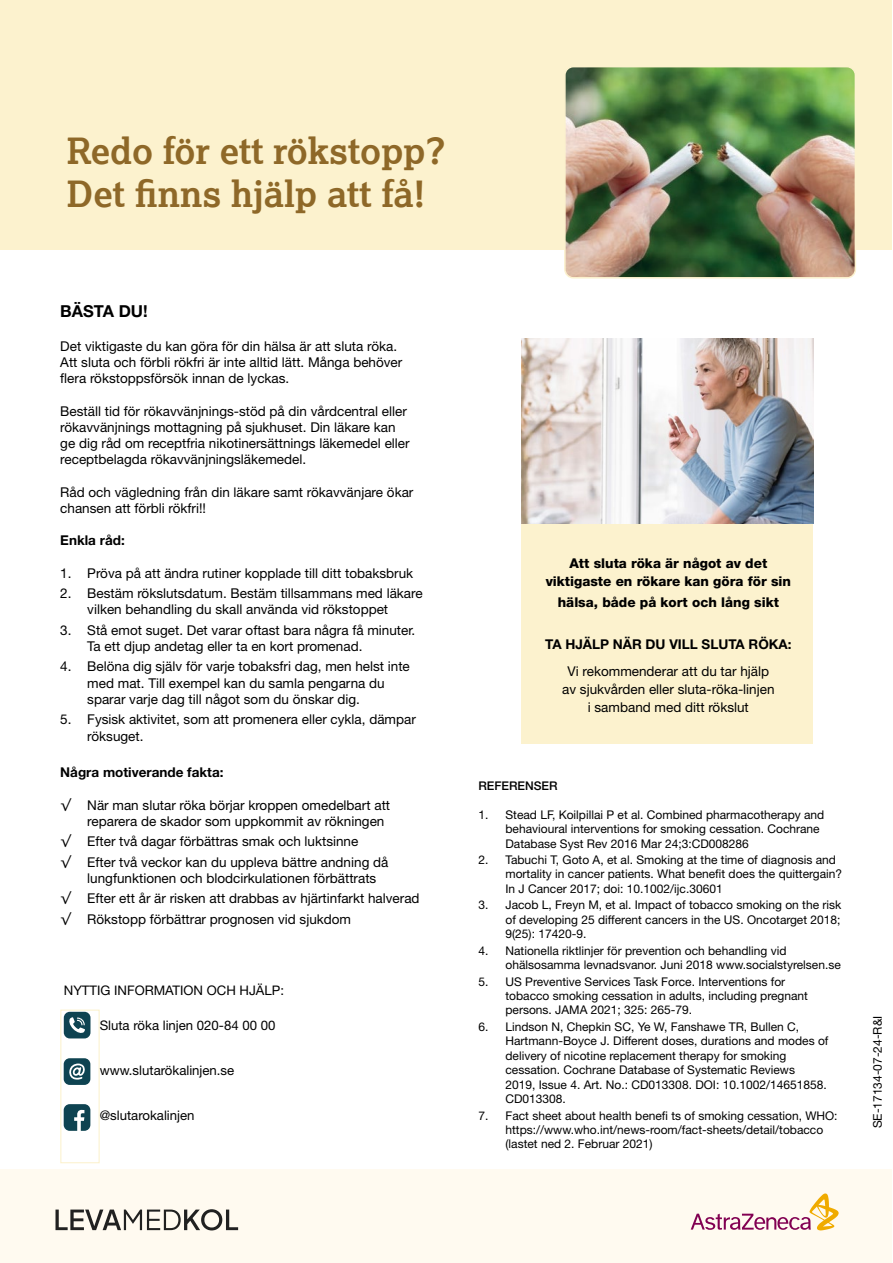
<style>
.page{position:relative;width:893px;height:1263px;background:#fff}
.page>*{position:absolute;margin:0;border:0;box-sizing:border-box;transform-origin:0 0}
.t1{font:700 36px/43.2px "Lexia";color:#8e6828}
.t2{font:700 16.5px "Helvetica Neue LT Std";color:#000}
.t3{font:13.5px/16.2px "Helvetica Neue LT Std";color:#000}
.t4{font:800 13.5px/18px "Helvetica Neue LT Std";color:#000;text-align:center}
.t5{font:700 13.5px "Helvetica Neue LT Std";color:#000}
.t6{font:13.2px "Helvetica Neue LT Std";color:#000}
.t7{font:12px/14.4px "Helvetica Neue LT Std";color:#000}
.t8{font:500 12px "Helvetica Neue LT Std";color:#000}
.s1{font-family:"Verdana"}
</style>
<div class="page">
<div style="left:1px;top:1px;width:891px;height:249px;background:#fcf2ce"></div>
<div style="left:1px;top:1169px;width:891px;height:94px;background:#fffaf0"></div>
<svg style="left:691px;top:1193px;width:148px;height:37px"></svg>
<svg style="left:56px;top:1209px;width:182px;height:21px"></svg>
<div style="left:521px;top:338px;width:292px;height:406px;background:#fcf2ce"></div>
<img style="left:567px;top:69px;width:286px;height:207px">
<div style="left:564px;top:66px;width:292px;height:213px;border:2px solid #fcf2ce;border-radius:9px"></div>
<svg style="left:64px;top:1104px;width:26px;height:27px"></svg>
<svg style="left:64px;top:1058px;width:26px;height:27px"></svg>
<svg style="left:64px;top:1012px;width:26px;height:26px"></svg>
<div style="left:60px;top:1009px;width:40px;height:154px;border:1px solid #fcf2ce"></div>
<img style="left:521px;top:338px;width:292px;height:185px">
<h1 class="t1" style="left:67px;top:129px;width:381px">Redo för ett rökstopp?<br>Det finns hjälp att få!</h1>
<p class="t2" style="left:60px;top:301px;width:89px">BÄSTA DU!</p>
<p class="t3" style="left:60px;top:338px;width:344px">Det viktigaste du kan göra för din hälsa är att sluta röka.<br>Att sluta och förbli rökfri är inte alltid lätt. Många behöver flera rökstoppsförsök innan de lyckas.</p>
<p class="t3" style="left:60px;top:403px;width:351px">Beställ tid för rökavvänjnings-stöd på din vårdcentral eller rökavvänjnings mottagning på sjukhuset. Din läkare kan ge dig råd om receptfria nikotinersättnings läkemedel eller receptbelagda rökavvänjningsläkemedel.</p>
<p class="t3" style="left:60px;top:484px;width:355px">Råd och vägledning från din läkare samt rökavvänjare ökar chansen att förbli rökfri!!</p>
<p class="t5" style="left:60px;top:532px;width:66px">Enkla råd:</p>
<p class="t3" style="left:60px;top:565px;width:354px">1. Pröva på att ändra rutiner kopplade till ditt tobaksbruk</p>
<p class="t3" style="left:60px;top:585px;width:364px;text-align:center">2. Bestäm rökslutsdatum. Bestäm tillsammans med läkare vilken behandling du skall använda vid rökstoppet</p>
<p class="t3" style="left:87px;top:622px;width:330px;text-indent:-27px">3. Stå emot suget. Det varar oftast bara några få minuter.<br>Ta ett djup andetag eller ta en kort promenad.</p>
<p class="t3" style="left:87px;top:658px;width:324px;text-indent:-27px">4. Belöna dig själv för varje tobaksfri dag, men helst inte med mat. Till exempel kan du samla pengarna du sparar varje dag till något som du önskar dig.</p>
<p class="t3" style="left:87px;top:711px;width:330px;text-indent:-27px">5. Fysisk aktivitet, som att promenera eller cykla, dämpar röksuget.</p>
<p class="t5" style="left:60px;top:764px;width:165px">Några motiverande fakta:</p>
<p class="t3" style="left:87px;top:796px;width:304px;text-indent:-27px"><span class="s1">√</span> När man slutar röka börjar kroppen omedelbart att reparera de skador som uppkommit av rökningen</p>
<p class="t3" style="left:60px;top:831px;width:330px;line-height:20.4px"><span class="s1">√</span> Efter två dagar förbättras smak och luktsinne<br><span class="s1">√</span> Efter två veckor kan du uppleva bättre andning då</p>
<p class="t3" style="left:60px;top:868px;width:361px;line-height:20.4px;text-indent:27px">lungfunktionen och blodcirkulationen förbättrats<br><span class="s1">√</span> Efter ett år är risken att drabbas av hjärtinfarkt halverad <span class="s1">√</span> Rökstopp förbättrar prognosen vid sjukdom</p>
<p class="t6" style="left:64px;top:982px;width:222px">NYTTIG INFORMATION OCH HJÄLP:</p>
<p class="t6" style="left:100px;top:1017px;width:177px">Sluta röka linjen 020-84 00 00</p>
<p class="t6" style="left:100px;top:1062px;width:136px">www.slutarökalinjen.se</p>
<p class="t6" style="left:100px;top:1107px;width:96px">@slutarokalinjen</p>
<p class="t4" style="left:546px;top:554px;width:247px">Att sluta röka är något av det viktigaste en rökare kan göra för sin</p>
<p class="t4" style="left:558px;top:593px;width:223px">hälsa, både på kort och lång sikt</p>
<p class="t5" style="left:545px;top:636px;width:248px">TA HJÄLP NÄR DU VILL SLUTA RÖKA:</p>
<p class="t3" style="left:562px;top:661px;width:214px;line-height:18px;text-align:center">Vi rekommenderar att du tar hjälp av sjukvården eller sluta-röka-linjen i samband med ditt rökslut</p>
<p class="t8" style="left:478px;top:778px;width:81px">REFERENSER</p>
<p class="t7" style="left:505px;top:807px;width:320px;text-indent:-27px">1. Stead LF, Koilpillai P et al. Combined pharmacotherapy and behavioural interventions for smoking cessation. Cochrane<br>Database Syst Rev 2016 Mar 24;3:CD008286</p>
<p class="t7" style="left:505px;top:852px;width:338px;text-indent:-27px">2. Tabuchi T, Goto A, et al. Smoking at the time of diagnosis and mortality in cancer patients. What benefit does the quittergain?<br>In J Cancer 2017; doi: 10.1002/ijc.30601</p>
<p class="t7" style="left:505px;top:898px;width:337px;text-align:justify;text-indent:-27px">3. Jacob L, Freyn M, et al. Impact of tobacco smoking on the risk of developing 25 different cancers in the US. Oncotarget 2018; 9(25): 17420-9.</p>
<p class="t7" style="left:505px;top:943px;width:337px;text-indent:-27px">4. Nationella riktlinjer för prevention och behandling vid ohälsosamma levnadsvanor. Juni 2018 www.socialstyrelsen.se</p>
<p class="t7" style="left:505px;top:974px;width:304px;text-indent:-27px">5. US Preventive Services Task Force. Interventions for tobacco smoking cessation in adults, including pregnant persons. JAMA 2021; 325: 265-79.</p>
<p class="t7" style="left:505px;top:1019px;width:324px;text-indent:-27px">6. Lindson N, Chepkin SC, Ye W, Fanshawe TR, Bullen C, Hartmann-Boyce J. Different doses, durations and modes of delivery of nicotine replacement therapy for smoking cessation. Cochrane Database of Systematic Reviews<br>2019, Issue 4. Art. No.: CD013308. DOI: 10.1002/14651858.<br>CD013308.</p>
<p class="t7" style="left:505px;top:1108px;width:334px;text-indent:-27px">7. Fact sheet about health benefi ts of smoking cessation, WHO: https://www.who.int/news-room/fact-sheets/detail/tobacco (lastet ned 2. Februar 2021)</p>
<p class="t7" style="left:870px;top:1128px;width:114px;rotate:-90deg">SE-17134-07-24-R&amp;I</p>
</div>
